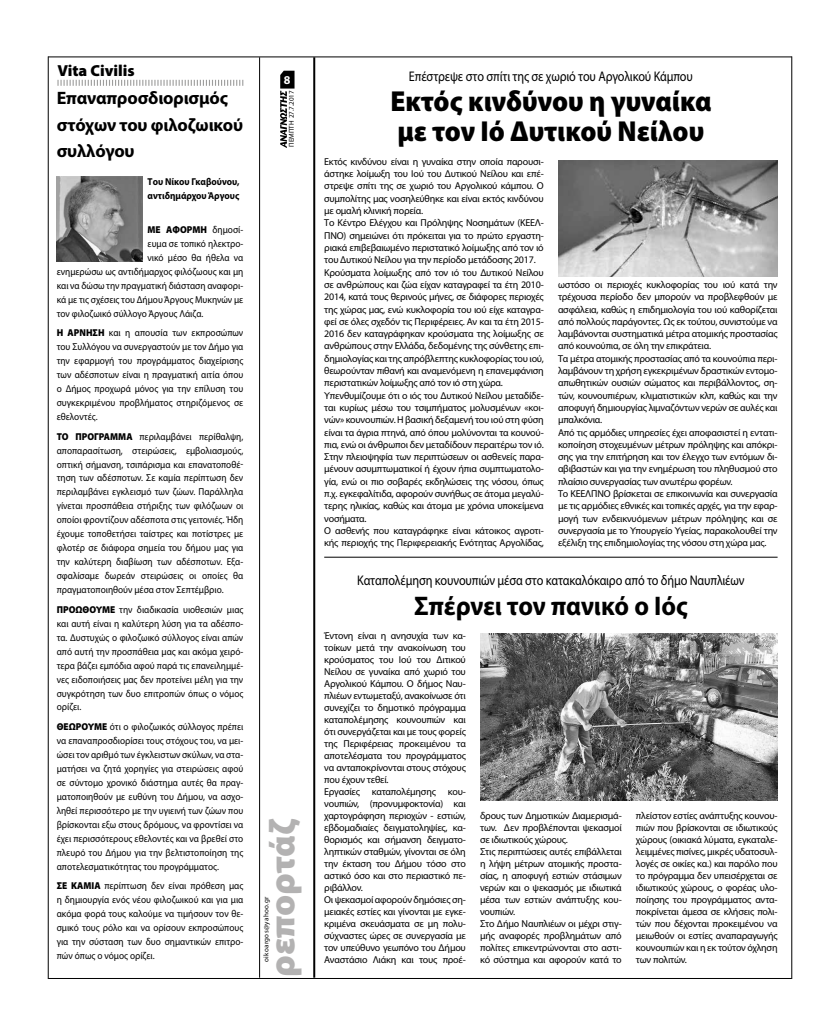
<style>
.page{position:relative;width:823px;height:1035px;background:#fff}
.page>*{position:absolute;margin:0;border:0;box-sizing:border-box;transform-origin:0 0}
.t1{font:900 36px "Myriad Pro";letter-spacing:-.005em;color:#b3b2b2}
.t2{font:900 29px/30px "Myriad Pro";color:#000;scale:.94 1}
.t3{font:700 27px "Myriad Pro";letter-spacing:-.005em;color:#000;scale:.94 1}
.t4{font:700 18px/26.5px "Myriad Pro";letter-spacing:-.01em;color:#000}
.t5{font:900 16px "Myriad Pro";color:#000}
.t6{font:14px "Myriad Pro";letter-spacing:-.01em;color:#000;scale:.87 1}
.t7{font:700 12px "Myriad Pro";color:#fff}
.t8{font:10px/12.3px "Myriad Pro";letter-spacing:-.02em;color:#000}
.t9{font:10px/14px "Myriad Pro";letter-spacing:-.02em;color:#000;text-align:justify;scale:.93 1}
.t10{font:10px "Myriad Pro";color:#000;scale:.93 1}
.t11{font:700 10px/14px "Myriad Pro";color:#000;scale:.93 1}
.t12{font:900 10px "Myriad Pro";color:#000;scale:.93 1}
.t13{font:7px "Myriad Pro";letter-spacing:.045em;color:#000}
.t14{font:7px "Myriad Pro";letter-spacing:-.01em;color:#000}
.s1{font-weight:400}
.s2{font-weight:900}
</style>
<div class="page">
<hr style="left:48px;top:57px;width:743px;height:1px;background:#000">
<hr style="left:48px;top:978px;width:743px;height:1px;background:#000">
<hr style="left:791px;top:56px;width:1px;height:923px;background:#000">
<hr style="left:48px;top:56px;width:1px;height:923px;background:#000">
<svg style="left:57px;top:80px;width:186px;height:6px"></svg>
<svg style="left:280px;top:71px;width:14px;height:77px"></svg>
<hr style="left:259px;top:57px;width:1px;height:920px;background:#000">
<hr style="left:313px;top:57px;width:2px;height:920px;background:#000">
<img style="left:558px;top:160px;width:219px;height:116px">
<img style="left:480px;top:634px;width:297px;height:167px">
<hr style="left:324px;top:557px;width:453px;height:1px;background:#000">
<img style="left:57px;top:177px;width:86px;height:85px">
<h3 class="t5" style="left:57px;top:59px;width:79px">Vita Civilis</h3>
<h3 class="t4" style="left:57px;top:84px;width:188px">Επαναπροσδιορισμός στόχων του φιλοζωικού συλλόγου</h3>
<p class="t11" style="left:147px;top:174px;width:100px">Του Νίκου Γκαβούνου, αντιδημάρχου Άργους</p>
<p class="t12" style="left:147px;top:223px;width:104px">ΜΕ ΑΦΟΡΜΗ <span class="s1">δημοσί-</span></p>
<p class="t10" style="left:147px;top:237px;width:104px">ευμα σε τοπικό ηλεκτρο-</p>
<p class="t10" style="left:147px;top:251px;width:104px">νικό μέσο θα ήθελα να</p>
<p class="t10" style="left:57px;top:265px;width:202px">ενημερώσω ως αντιδήμαρχος φιλόζωους και μη</p>
<p class="t10" style="left:57px;top:279px;width:202px">και να δώσω την πραγματική διάσταση αναφορι-</p>
<p class="t10" style="left:57px;top:293px;width:202px">κά με τις σχέσεις του Δήμου Άργους Μυκηνών με</p>
<p class="t10" style="left:57px;top:307px;width:159px">τον φιλοζωικό σύλλογο Άργους Λάιζα.</p>
<p class="t9" style="left:57px;top:326px;width:202px"><span class="s2">Η ΑΡΝΗΣΗ</span> και η απουσία των εκπροσώπων του Συλλόγου να συνεργαστούν με τον Δήμο για την εφαρμογή του προγράμματος διαχείρισης των αδέσποτων είναι η πραγματική αιτία όπου ο Δήμος προχωρά μόνος για την επίλυση του συγκεκριμένου προβλήματος στηριζόμενος σε εθελοντές.</p>
<p class="t9" style="left:57px;top:429px;width:202px"><span class="s2">ΤΟ ΠΡΟΓΡΑΜΜΑ</span> περιλαμβάνει περίθαλψη, αποπαρασίτωση, στειρώσεις, εμβολιασμούς, οπτική σήμανση, τσιπάρισμα και επανατοποθέ&shy;τηση των αδέσποτων. Σε καμία περίπτωση δεν περιλαμβάνει εγκλεισμό των ζώων. Παράλληλα γίνεται προσπάθεια στήριξης των φιλόζωων οι οποίοι φροντίζουν αδέσποτα στις γειτονιές. Ήδη έχουμε τοποθετήσει ταίστρες και ποτίστρες με φλοτέρ σε διάφορα σημεία του δήμου μας για την καλύτερη διαβίωση των αδέσποτων. Εξα&shy;σφαλίσαμε δωρεάν στειρώσεις οι οποίες θα πραγματοποιηθούν μέσα στον Σεπτέμβριο.</p>
<p class="t9" style="left:57px;top:602px;width:202px"><span class="s2">ΠΡΟΩΘΟΥΜΕ</span> την διαδικασία υιοθεσιών μιας και αυτή είναι η καλύτερη λύση για τα αδέσπο&shy;τα. Δυστυχώς ο φιλοζωικό σύλλογος είναι απών από αυτή την προσπάθεια μας και ακόμα χειρό&shy;τερα βάζει εμπόδια αφού παρά τις επανειλημμέ&shy;νες ειδοποιήσεις μας δεν προτείνει μέλη για την συγκρότηση των δυο επιτροπών όπως ο νόμος ορίζει.</p>
<p class="t9" style="left:57px;top:719px;width:202px"><span class="s2">ΘΕΩΡΟΥΜΕ</span> ότι ο φιλοζωικός σύλλογος πρέπει να επαναπροσδιορίσει τους στόχους του, να μει&shy;ώσει τον αριθμό των έγκλειστων σκύλων, να στα&shy;ματήσει να ζητά χορηγίες για στειρώσεις αφού σε σύντομο χρονικό διάστημα αυτές θα πραγ&shy;ματοποιηθούν με ευθύνη του Δήμου, να ασχο&shy;ληθεί περισσότερο με την υγιεινή των ζώων που βρίσκονται εξω στους δρόμους, να φροντίσει να έχει περισσότερους εθελοντές και να βρεθεί στο πλευρό του Δήμου για την βελτιστοποίηση της αποτελεσματικότητας του προγράμματος.</p>
<p class="t9" style="left:57px;top:879px;width:202px"><span class="s2">ΣΕ ΚΑΜΙΑ</span> περίπτωση δεν είναι πρόθεση μας η δημιουργία ενός νέου φιλοζωικού και για μια ακόμα φορά τους καλούμε να τιμήσουν τον θε&shy;σμικό τους ρόλο και να ορίσουν εκπροσώπους για την σύσταση των δυο σημαντικών επιτρο&shy;πών όπως ο νόμος ορίζει.</p>
<p class="t7" style="left:284px;top:72px;width:8px">8</p>
<p class="t14" style="left:287px;top:146px;width:57px;rotate:-90deg">ΠΕΜΠΤΗ 27.7.2017</p>
<h1 class="t1" style="left:258px;top:977px;width:160px;rotate:-90deg">ρεπορτάζ</h1>
<p class="t13" style="left:262px;top:962px;width:67px;rotate:-90deg">oikoargos@yahoo.gr</p>
<h3 class="t6" style="left:408px;top:68px;width:328px">Επέστρεψε στο σπίτι της σε χωριό του Αργολικού Κάμπου</h3>
<h2 class="t2" style="left:390px;top:85px;width:343px">Εκτός κινδύνου η γυναίκα με τον Ιό Δυτικού Νείλου</h2>
<p class="t8" style="left:324px;top:155px;width:221px">Εκτός κινδύνου είναι η γυναίκα στην οποία παρουσι&shy;άστηκε λοίμωξη του Ιού του Δυτικού Νείλου και επέ&shy;στρεψε σπίτι της σε χωριό του Αργολικού κάμπου. Ο συμπολίτης μας νοσηλεύθηκε και είναι εκτός κινδύνου με ομαλή κλινική πορεία.<br>Το Κέντρο Ελέγχου και Πρόληψης Νοσημάτων (ΚΕΕΛ-ΠΝΟ) σημειώνει ότι πρόκειται για το πρώτο εργαστη&shy;ριακά επιβεβαιωμένο περιστατικό λοίμωξης από τον ιό του Δυτικού Νείλου για την περίοδο μετάδοσης 2017.<br>Κρούσματα λοίμωξης από τον ιό του Δυτικού Νείλου σε ανθρώπους και ζώα είχαν καταγραφεί τα έτη 2010- 2014, κατά τους θερινούς μήνες, σε διάφορες περιοχές της χώρας μας, ενώ κυκλοφορία του ιού είχε καταγρα&shy;φεί σε όλες σχεδόν τις Περιφέρειες. Αν και τα έτη 2015- 2016 δεν καταγράφηκαν κρούσματα της λοίμωξης σε ανθρώπους στην Ελλάδα, δεδομένης της σύνθετης επι&shy;δημιολογίας και της απρόβλεπτης κυκλοφορίας του ιού, θεωρούνταν πιθανή και αναμενόμενη η επανεμφάνιση περιστατικών λοίμωξης από τον ιό στη χώρα.<br>Υπενθυμίζουμε ότι ο ιός του Δυτικού Νείλου μεταδίδε&shy;ται κυρίως μέσω του τσιμπήματος μολυσμένων «κοι&shy;νών» κουνουπιών. Η βασική δεξαμενή του ιού στη φύση είναι τα άγρια πτηνά, από όπου μολύνονται τα κουνού&shy;πια, ενώ οι άνθρωποι δεν μεταδίδουν περαιτέρω τον ιό.<br>Στην πλειοψηφία των περιπτώσεων οι ασθενείς παρα&shy;μένουν ασυμπτωματικοί ή έχουν ήπια συμπτωματολο&shy;γία, ενώ οι πιο σοβαρές εκδηλώσεις της νόσου, όπως π.χ. εγκεφαλίτιδα, αφορούν συνήθως σε άτομα μεγαλύ&shy;τερης ηλικίας, καθώς και άτομα με χρόνια υποκείμενα νοσήματα.<br>Ο ασθενής που καταγράφηκε είναι κάτοικος αγροτι&shy;κής περιοχής της Περιφερειακής Ενότητας Αργολίδας,</p>
<p class="t8" style="left:557px;top:278px;width:221px">ωστόσο οι περιοχές κυκλοφορίας του ιού κατά την τρέχουσα περίοδο δεν μπορούν να προβλεφθούν με ασφάλεια, καθώς η επιδημιολογία του ιού καθορίζεται από πολλούς παράγοντες. Ως εκ τούτου, συνιστούμε να λαμβάνονται συστηματικά μέτρα ατομικής προστασίας από κουνούπια, σε όλη την επικράτεια.<br>Τα μέτρα ατομικής προστασίας από τα κουνούπια περι&shy;λαμβάνουν τη χρήση εγκεκριμένων δραστικών εντομο&shy;απωθητικών ουσιών σώματος και περιβάλλοντος, ση&shy;τών, κουνουπιέρων, κλιματιστικών κλπ, καθώς και την αποφυγή δημιουργίας λιμναζόντων νερών σε αυλές και μπαλκόνια.<br>Από τις αρμόδιες υπηρεσίες έχει αποφασιστεί η εντατι&shy;κοποίηση στοχευμένων μέτρων πρόληψης και απόκρι&shy;σης για την επιτήρηση και τον έλεγχο των εντόμων δι&shy;αβιβαστών και για την ενημέρωση του πληθυσμού στο πλαίσιο συνεργασίας των ανωτέρω φορέων.<br>Το ΚΕΕΛΠΝΟ βρίσκεται σε επικοινωνία και συνεργασία με τις αρμόδιες εθνικές και τοπικές αρχές, για την εφαρ&shy;μογή των ενδεικνυόμενων μέτρων πρόληψης και σε συνεργασία με το Υπουργείο Υγείας, παρακολουθεί την εξέλιξη της επιδημιολογίας της νόσου στη χώρα μας.</p>
<h3 class="t6" style="left:357px;top:572px;width:446px">Καταπολέμηση κουνουπιών μέσα στο κατακαλόκαιρο από το δήμο Ναυπλιέων</h3>
<h3 class="t3" style="left:414px;top:589px;width:292px">Σπέρνει τον πανικό ο Ιός</h3>
<p class="t8" style="left:324px;top:629px;width:143px;line-height:12px">Έντονη είναι η ανησυχία των κα&shy;τοίκων μετά την ανακοίνωση του κρούσματος του Ιού του Διτικού<br>Νείλου σε γυναίκα από χωριό του<br>Αργολικού Κάμπου. Ο δήμος Ναυ&shy;πλιέων εντωμεταξύ, ανακοίνωσε ότι συνεχίζει το δημοτικό πρόγραμμα καταπολέμησης κουνουπιών και ότι συνεργάζεται και με τους φορείς της Περιφέρειας προκειμένου τα αποτελέσματα του προγράμματος να ανταποκρίνονται στους στόχους που έχουν τεθεί.<br>Εργασίες καταπολέμησης κου&shy;νουπιών, (προνυμφοκτονία) και χαρτογράφηση περιοχών - εστιών, εβδομαδιαίες δειγματοληψίες, κα&shy;θορισμός και σήμανση δειγματο&shy;ληπτικών σταθμών, γίνονται σε όλη την έκταση του Δήμου τόσο στο αστικό όσο και στο περιαστικό πε&shy;ριβάλλον.<br>Οι ψεκασμοί αφορούν δημόσιες ση&shy;μειακές εστίες και γίνονται με εγκε&shy;κριμένα σκευάσματα σε μη πολυ&shy;σύχναστες ώρες σε συνεργασία με τον υπεύθυνο γεωπόνο του Δήμου<br>Αναστάσιο Λιάκη και τους προέ-</p>
<p class="t8" style="left:480px;top:809px;width:143px;line-height:12px">δρους των Δημοτικών Διαμερισμά&shy;των. Δεν προβλέπονται ψεκασμοί σε ιδιωτικούς χώρους.<br>Στις περιπτώσεις αυτές επιβάλλεται η λήψη μέτρων ατομικής προστα&shy;σίας, η αποφυγή εστιών στάσιμων νερών και ο ψεκασμός με ιδιωτικά μέσα των εστιών ανάπτυξης κου&shy;νουπιών.<br>Στο Δήμο Ναυπλιέων οι μέχρι στιγ&shy;μής αναφορές προβλημάτων από πολίτες επικεντρώνονται στο αστι&shy;κό σύστημα και αφορούν κατά το</p>
<p class="t8" style="left:635px;top:809px;width:143px;line-height:12px;text-align:justify">πλείστον εστίες ανάπτυξης κουνου&shy;πιών που βρίσκονται σε ιδιωτικούς χώρους (οικιακά λύματα, εγκαταλε&shy;λειμμένες πισίνες, μικρές υδατοσυλ&shy;λογές σε οικίες κα.) και παρόλο που το πρόγραμμα δεν υπεισέρχεται σε ιδιωτικούς χώρους, ο φορέας υλο&shy;ποίησης του προγράμματος αντα&shy;ποκρίνεται άμεσα σε κλήσεις πολι&shy;τών που δέχονται προκειμένου να μειωθούν οι εστίες αναπαραγωγής κουνουπιών και η εκ τούτον όχληση των πολιτών.</p>
</div>
